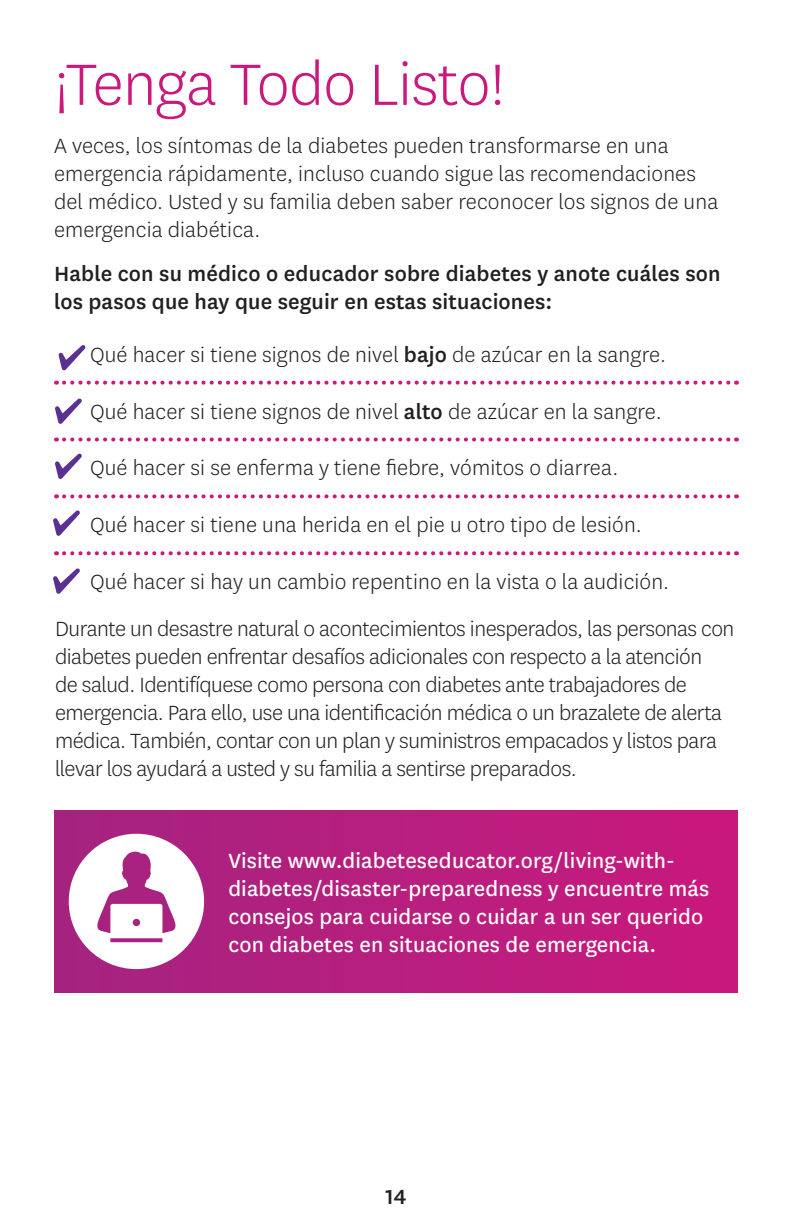
<style>
.page{position:relative;width:792px;height:1224px;background:#fff}
.page>*{position:absolute;margin:0;border:0;box-sizing:border-box;transform-origin:0 0}
.t1{font:300 68px "Centene Sans";letter-spacing:-.01em;color:#ca187d}
.t2{font:300 24px/28px "Centene Sans";letter-spacing:-.005em;color:#231f20}
.t3{font:24px/28px "Centene Sans";letter-spacing:.005em;color:#fff}
.t4{font:500 24px/28px "Centene Sans";letter-spacing:.005em;color:#231f20}
.s1{font-weight:500}
</style>
<div class="page">
<svg style="left:64px;top:381px;width:673px;height:4px"></svg>
<svg style="left:64px;top:438px;width:673px;height:4px"></svg>
<svg style="left:64px;top:494px;width:673px;height:4px"></svg>
<svg style="left:64px;top:551px;width:673px;height:4px"></svg>
<div style="left:54px;top:811px;width:684px;height:181px;background:linear-gradient(to right,#a4247f,#ca197d)"></div>
<svg style="left:69px;top:834px;width:135px;height:135px"></svg>
<svg style="left:58px;top:345px;width:28px;height:25px"></svg>
<svg style="left:55px;top:398px;width:27px;height:26px"></svg>
<svg style="left:55px;top:453px;width:27px;height:26px"></svg>
<svg style="left:53px;top:510px;width:27px;height:26px"></svg>
<svg style="left:53px;top:568px;width:27px;height:26px"></svg>
<h2 class="t1" style="left:54px;top:42px;width:453px">¡Tenga Todo Listo!</h2>
<p class="t2" style="left:54px;top:131px;width:666px">A veces, los síntomas de la diabetes pueden transformarse en una emergencia rápidamente, incluso cuando sigue las recomendaciones del médico. Usted y su familia deben saber reconocer los signos de una emergencia diabética.</p>
<p class="t4" style="left:54px;top:258px;width:668px">Hable con su médico o educador sobre diabetes y anote cuáles son los pasos que hay que seguir en estas situaciones:</p>
<p class="t2" style="left:90px;top:340px;width:578px">Qué hacer si tiene signos de nivel <span class="s1">bajo</span> de azúcar en la sangre.</p>
<p class="t2" style="left:90px;top:397px;width:573px">Qué hacer si tiene signos de nivel <span class="s1">alto</span> de azúcar en la sangre.</p>
<p class="t2" style="left:90px;top:453px;width:530px">Qué hacer si se enferma y tiene fiebre, vómitos o diarrea.</p>
<p class="t2" style="left:90px;top:510px;width:553px">Qué hacer si tiene una herida en el pie u otro tipo de lesión.</p>
<p class="t2" style="left:90px;top:567px;width:581px">Qué hacer si hay un cambio repentino en la vista o la audición.</p>
<p class="t2" style="left:55px;top:614px;width:681px">Durante un desastre natural o acontecimientos inesperados, las personas con diabetes pueden enfrentar desafíos adicionales con respecto a la atención<br>de salud. Identifíquese como persona con diabetes ante trabajadores de emergencia. Para ello, use una identificación médica o un brazalete de alerta médica. También, contar con un plan y suministros empacados y listos para llevar los ayudará a usted y su familia a sentirse preparados.</p>
<p class="t3" style="left:228px;top:846px;width:482px">Visite www.diabeteseducator.org/living-with&shy;diabetes/disaster-preparedness y encuentre más consejos para cuidarse o cuidar a un ser querido con diabetes en situaciones de emergencia.</p>
<p class="t4" style="left:385px;top:1181px;width:23px">14</p>
</div>
